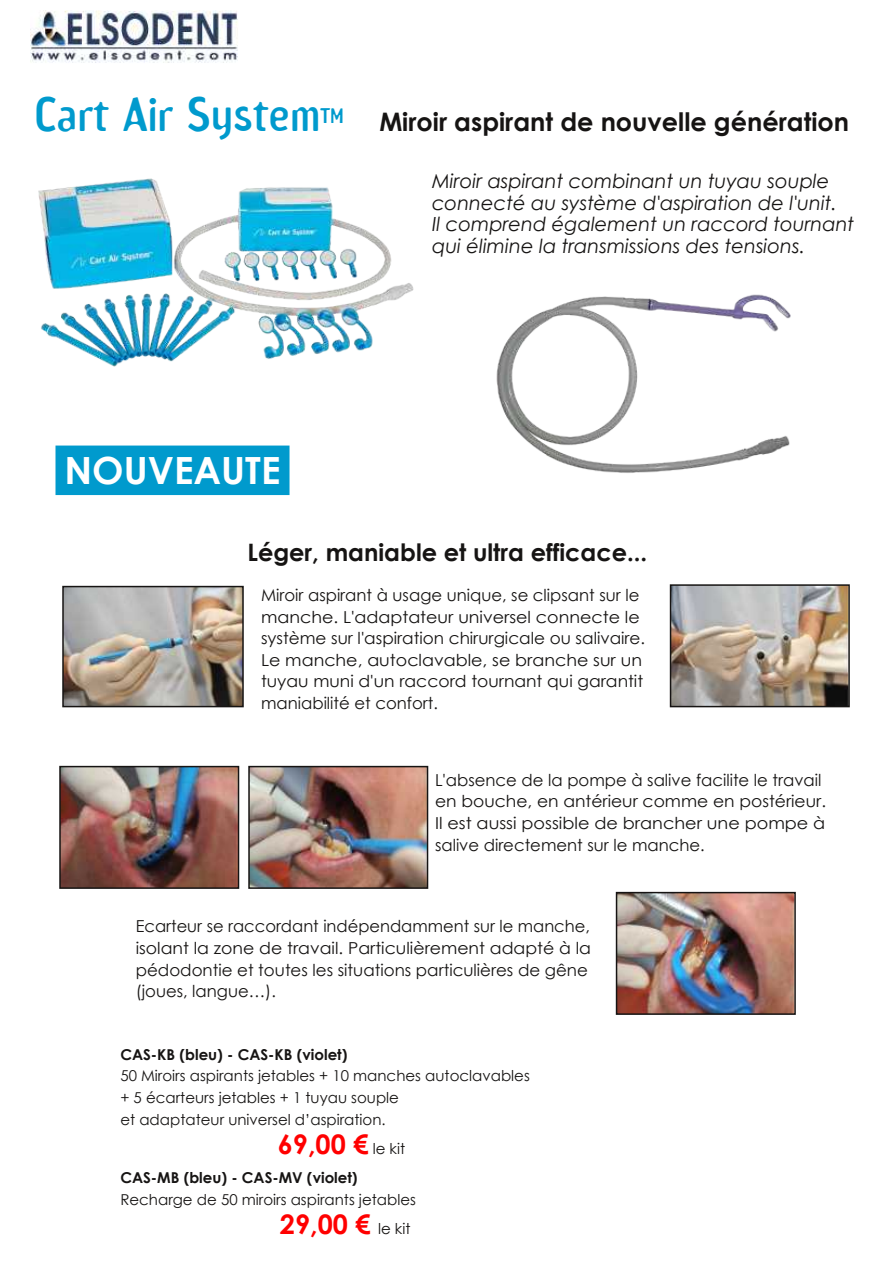
<style>
.page{position:relative;width:893px;height:1263px;background:#fff}
.page>*{position:absolute;margin:0;border:0;box-sizing:border-box;transform-origin:0 0}
.t1{font:45px "Amoebia Sans";color:#009acd}
.t2{font:700 37.5px "Century Gothic";color:#fff}
.t3{font:700 27px "Century Gothic";color:#f00}
.t4{font:700 25.5px "Century Gothic";color:#161413}
.t5{font:700 24px "Century Gothic";color:#161413}
.t6{font:19.8px "Amoebia Sans";color:#009acd}
.t7{font:italic 19.5px/21.6px "Century Gothic";color:#161413}
.t8{font:16.5px/21.6px "Century Gothic";color:#161413}
.t9{font:15px/21.6px "Century Gothic";color:#161413}
.t10{font:700 15px "Century Gothic";color:#161413}
.s1{font-weight:400;font-size:15px;color:#161413}
</style>
<div class="page">
<img style="left:38px;top:178px;width:376px;height:189px">
<div style="left:56px;top:446px;width:234px;height:49px;background:#009acd"></div>
<img style="left:65px;top:589px;width:176px;height:115px">
<div style="left:62px;top:586px;width:182px;height:121px;border:2px solid #161413"></div>
<img style="left:673px;top:587px;width:174px;height:117px">
<div style="left:670px;top:584px;width:180px;height:123px;border:2px solid #161413"></div>
<img style="left:251px;top:769px;width:174px;height:117px">
<div style="left:248px;top:766px;width:180px;height:123px;border:2px solid #161413"></div>
<img style="left:62px;top:769px;width:174px;height:117px">
<div style="left:59px;top:766px;width:180px;height:123px;border:2px solid #161413"></div>
<img style="left:619px;top:895px;width:174px;height:117px">
<div style="left:616px;top:892px;width:180px;height:123px;border:2px solid #161413"></div>
<img style="left:496px;top:294px;width:295px;height:179px">
<img style="left:30px;top:10px;width:208px;height:53px">
<h1 class="t1" style="left:34px;top:95px;width:287px">Cart Air System</h1>
<p class="t6" style="left:320px;top:107px;width:25px">TM</p>
<h3 class="t4" style="left:379px;top:105px;width:471px">Miroir aspirant de nouvelle génération</h3>
<h2 class="t2" style="left:65px;top:446px;width:217px">NOUVEAUTE</h2>
<p class="t7" style="left:432px;top:169px;width:424px">Miroir aspirant combinant un tuyau souple connecté au système d'aspiration de l'unit.<br>Il comprend également un raccord tournant qui élimine la transmissions des tensions.</p>
<h3 class="t5" style="left:248px;top:537px;width:401px">Léger, maniable et ultra efficace...</h3>
<p class="t8" style="left:261px;top:584px;width:386px">Miroir aspirant à usage unique, se clipsant sur le manche. L'adaptateur universel connecte le système sur l'aspiration chirurgicale ou salivaire.<br>Le manche, autoclavable, se branche sur un tuyau muni d'un raccord tournant qui garantit maniabilité et confort.</p>
<p class="t8" style="left:435px;top:768px;width:393px">L'absence de la pompe à salive facilite le travail en bouche, en antérieur comme en postérieur.<br>Il est aussi possible de brancher une pompe à salive directement sur le manche.</p>
<p class="t8" style="left:136px;top:915px;width:457px">Ecarteur se raccordant indépendamment sur le manche, isolant la zone de travail. Particulièrement adapté à la pédodontie et toutes les situations particulières de gêne (joues, langue…).</p>
<p class="t10" style="left:120px;top:1045px;width:229px">CAS-KB (bleu) - CAS-KB (violet)</p>
<p class="t9" style="left:120px;top:1065px;width:411px">50 Miroirs aspirants jetables + 10 manches autoclavables + 5 écarteurs jetables + 1 tuyau souple<br>et adaptateur universel d’aspiration.</p>
<h3 class="t3" style="left:278px;top:1127px;width:129px">69,00 € <span class="s1">le kit</span></h3>
<p class="t10" style="left:120px;top:1168px;width:239px">CAS-MB (bleu) - CAS-MV (violet)</p>
<p class="t9" style="left:120px;top:1188px;width:297px">Recharge de 50 miroirs aspirants jetables</p>
<h3 class="t3" style="left:280px;top:1206px;width:132px">29,00 € <span class="s1">le kit</span></h3>
</div>
